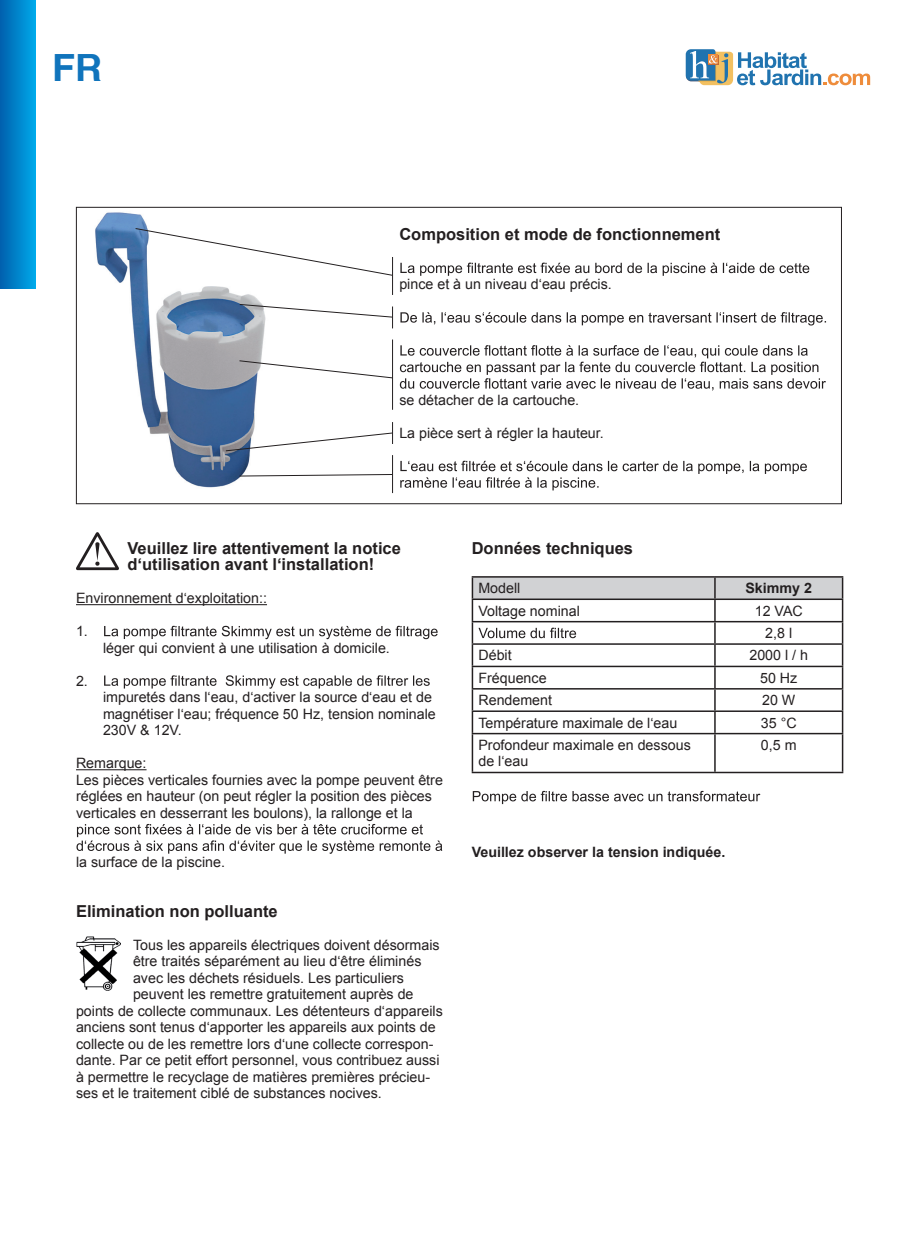
<style>
.page{position:relative;width:919px;height:1238px;background:#fff}
.page>*{position:absolute;margin:0;border:0;box-sizing:border-box;transform-origin:0 0}
.t1{font:37.5px "CT Cu Hei SJ";color:#1074bc}
.t2{font:700 16.5px/16.5px "Arial";color:#231f20}
.t3{font:14.25px/16.5px "Arial";color:#231f20}
.t4{font:700 14.25px "Arial";color:#231f20}
</style>
<div class="page">
<svg style="left:685px;top:49px;width:185px;height:36px"></svg>
<div style="left:0;top:0;width:36px;height:289px;background:linear-gradient(to right,#0060ad,#00a8e9)"></div>
<hr style="left:76px;top:604px;width:191px;height:1px;background:#231f20">
<hr style="left:76px;top:769px;width:70px;height:1px;background:#231f20">
<svg style="left:104px;top:625px;width:333px;height:14px"></svg>
<svg style="left:104px;top:675px;width:325px;height:13px"></svg>
<svg style="left:76px;top:823px;width:366px;height:30px"></svg>
<hr style="left:471px;top:576px;width:244px;height:1px;background:#231f20">
<hr style="left:471px;top:577px;width:2px;height:21px;background:#231f20">
<hr style="left:715px;top:576px;width:128px;height:1px;background:#231f20">
<hr style="left:841px;top:577px;width:2px;height:21px;background:#231f20">
<hr style="left:471px;top:598px;width:244px;height:2px;background:#231f20">
<hr style="left:471px;top:600px;width:2px;height:21px;background:#231f20">
<hr style="left:715px;top:598px;width:128px;height:2px;background:#231f20">
<hr style="left:841px;top:600px;width:2px;height:21px;background:#231f20">
<hr style="left:471px;top:621px;width:244px;height:1px;background:#231f20">
<hr style="left:471px;top:622px;width:2px;height:21px;background:#231f20">
<hr style="left:715px;top:621px;width:128px;height:1px;background:#231f20">
<hr style="left:841px;top:622px;width:2px;height:21px;background:#231f20">
<hr style="left:471px;top:643px;width:244px;height:1px;background:#231f20">
<hr style="left:471px;top:644px;width:2px;height:21px;background:#231f20">
<hr style="left:715px;top:643px;width:128px;height:1px;background:#231f20">
<hr style="left:841px;top:644px;width:2px;height:21px;background:#231f20">
<hr style="left:471px;top:665px;width:244px;height:2px;background:#231f20">
<hr style="left:471px;top:667px;width:2px;height:21px;background:#231f20">
<hr style="left:715px;top:665px;width:128px;height:2px;background:#231f20">
<hr style="left:841px;top:667px;width:2px;height:21px;background:#231f20">
<hr style="left:471px;top:688px;width:244px;height:1px;background:#231f20">
<hr style="left:471px;top:689px;width:2px;height:21px;background:#231f20">
<hr style="left:715px;top:688px;width:128px;height:1px;background:#231f20">
<hr style="left:841px;top:689px;width:2px;height:21px;background:#231f20">
<hr style="left:471px;top:710px;width:244px;height:2px;background:#231f20">
<hr style="left:471px;top:712px;width:2px;height:20px;background:#231f20">
<hr style="left:715px;top:710px;width:128px;height:2px;background:#231f20">
<hr style="left:841px;top:712px;width:2px;height:20px;background:#231f20">
<hr style="left:471px;top:732px;width:244px;height:2px;background:#231f20">
<hr style="left:471px;top:734px;width:2px;height:37px;background:#231f20">
<hr style="left:715px;top:732px;width:128px;height:2px;background:#231f20">
<hr style="left:714px;top:734px;width:1px;height:37px;background:#231f20">
<hr style="left:841px;top:734px;width:2px;height:37px;background:#231f20">
<hr style="left:471px;top:771px;width:244px;height:2px;background:#231f20">
<hr style="left:715px;top:771px;width:128px;height:2px;background:#231f20">
<svg style="left:472px;top:577px;width:370px;height:155px"></svg>
<svg style="left:472px;top:790px;width:288px;height:14px"></svg>
<svg style="left:76px;top:532px;width:43px;height:38px"></svg>
<img style="left:95px;top:212px;width:170px;height:276px">
<svg style="left:400px;top:262px;width:409px;height:14px"></svg>
<svg style="left:400px;top:312px;width:426px;height:13px"></svg>
<svg style="left:400px;top:345px;width:425px;height:45px"></svg>
<svg style="left:400px;top:460px;width:406px;height:30px"></svg>
<hr style="left:392px;top:257px;width:1px;height:38px;background:#231f20">
<hr style="left:392px;top:455px;width:1px;height:38px;background:#231f20">
<hr style="left:392px;top:339px;width:1px;height:71px;background:#231f20">
<svg style="left:135px;top:228px;width:258px;height:48px"></svg>
<svg style="left:239px;top:303px;width:154px;height:25px"></svg>
<svg style="left:239px;top:360px;width:154px;height:18px"></svg>
<svg style="left:239px;top:473px;width:154px;height:4px"></svg>
<svg style="left:225px;top:422px;width:168px;height:29px"></svg>
<img style="left:76px;top:936px;width:44px;height:54px">
<h1 class="t1" style="left:52px;top:49px;width:51px">FR</h1>
<p class="t2" style="left:399px;top:226px;width:322px">Composition et mode de fonctionnement</p>
<p class="t3" style="left:399px;top:276px;width:214px">pince et à un niveau d‘eau précis.</p>
<p class="t3" style="left:399px;top:392px;width:181px">se détacher de la cartouche.</p>
<p class="t3" style="left:399px;top:425px;width:206px">La pièce sert à régler la hauteur.</p>
<p class="t2" style="left:127px;top:540px;width:275px">Veuillez lire attentivement la notice d‘utilisation avant l‘installation!</p>
<p class="t3" style="left:76px;top:590px;width:192px">Environnement d‘exploitation::</p>
<p class="t3" style="left:76px;top:623px;width:13px">1.</p>
<p class="t3" style="left:103px;top:639px;width:288px">léger qui convient à une utilisation à domicile.</p>
<p class="t3" style="left:76px;top:672px;width:13px">2.</p>
<p class="t3" style="left:103px;top:689px;width:334px">impuretés dans l‘eau, d‘activer la source d‘eau et de magnétiser l‘eau; fréquence 50 Hz, tension nominale<br>230V &amp; 12V.</p>
<p class="t3" style="left:76px;top:755px;width:368px">Remarque:<br>Les pièces verticales fournies avec la pompe peuvent être réglées en hauteur (on peut régler la position des pièces verticales en desserrant les boulons), la rallonge et la</p>
<p class="t3" style="left:76px;top:854px;width:150px">la surface de la piscine.</p>
<p class="t2" style="left:76px;top:903px;width:203px">Elimination non polluante</p>
<p class="t3" style="left:133px;top:936px;width:308px">Tous les appareils électriques doivent désormais</p>
<p class="t3" style="left:133px;top:953px;width:290px">être traités séparément au lieu d‘être éliminés</p>
<p class="t3" style="left:133px;top:969px;width:272px">avec les déchets résiduels. Les particuliers</p>
<p class="t3" style="left:133px;top:986px;width:282px">peuvent les remettre gratuitement auprès de</p>
<p class="t3" style="left:76px;top:1002px;width:368px">points de collecte communaux. Les détenteurs d‘appareils</p>
<p class="t3" style="left:76px;top:1019px;width:361px">anciens sont tenus d‘apporter les appareils aux points de</p>
<p class="t3" style="left:76px;top:1035px;width:359px">collecte ou de les remettre lors d‘une collecte correspon-</p>
<p class="t3" style="left:76px;top:1052px;width:365px">dante. Par ce petit effort personnel, vous contribuez aussi</p>
<p class="t3" style="left:76px;top:1068px;width:355px">à permettre le recyclage de matières premières précieu-</p>
<p class="t3" style="left:76px;top:1085px;width:307px">ses et le traitement ciblé de substances nocives.</p>
<p class="t2" style="left:471px;top:540px;width:163px">Données techniques</p>
<p class="t3" style="left:478px;top:580px;width:43px">Modell</p>
<p class="t4" style="left:745px;top:578px;width:68px">Skimmy 2</p>
<p class="t3" style="left:478px;top:602px;width:103px">Voltage nominal</p>
<p class="t3" style="left:754px;top:599px;width:50px;line-height:22.4px;text-align:center">12 VAC<br>2,8 l</p>
<p class="t3" style="left:478px;top:647px;width:35px">Débit</p>
<p class="t3" style="left:749px;top:647px;width:60px">2000 l / h</p>
<p class="t3" style="left:478px;top:669px;width:70px">Fréquence</p>
<p class="t3" style="left:760px;top:669px;width:39px">50 Hz</p>
<p class="t3" style="left:478px;top:692px;width:75px">Rendement</p>
<p class="t3" style="left:762px;top:692px;width:35px">20 W</p>
<p class="t3" style="left:478px;top:714px;width:200px">Température maximale de l‘eau</p>
<p class="t3" style="left:760px;top:714px;width:37px">35 °C</p>
<p class="t3" style="left:478px;top:736px;width:214px">Profondeur maximale en dessous de l‘eau</p>
<p class="t3" style="left:760px;top:736px;width:37px">0,5 m</p>
<p class="t4" style="left:471px;top:842px;width:255px">Veuillez observer la tension indiquée.</p>
</div>
